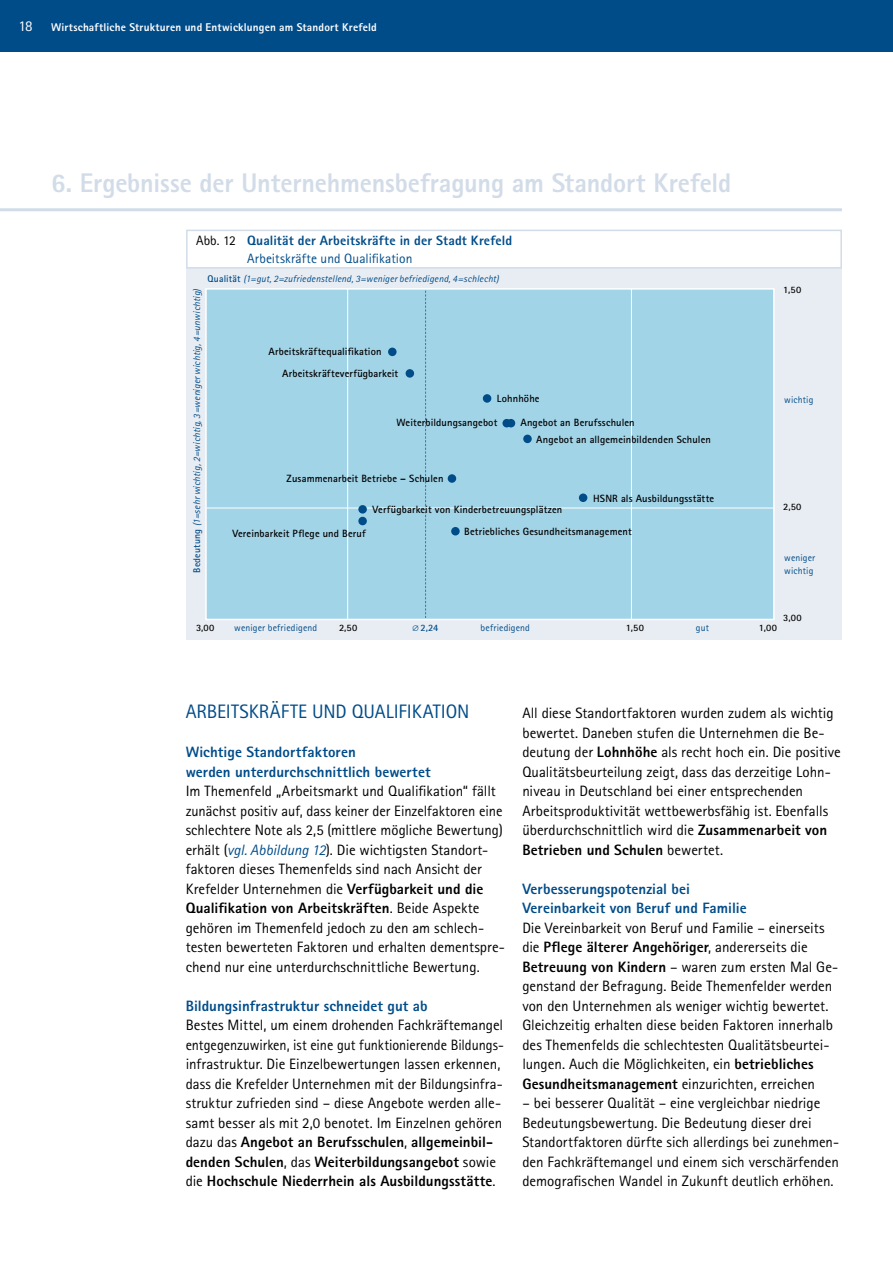
<style>
.page{position:relative;width:893px;height:1263px;background:#fff}
.page>*{position:absolute;margin:0;border:0;box-sizing:border-box;transform-origin:0 0}
.t1{font:800 27px "Rotis Sans Serif Pro";letter-spacing:-.005em;color:#d2dce8}
.t2{font:19.5px "Rotis Sans Serif Pro";letter-spacing:.005em;color:#004c89}
.t3{font:15px/19.5px "Rotis Sans Serif Pro";letter-spacing:-.005em;color:#000}
.t4{font:800 15px/19.5px "Rotis Sans Serif Pro";letter-spacing:.005em;color:#004c89}
.t5{font:800 13.5px/18px "Rotis Sans Serif Pro";letter-spacing:.01em;color:#004c89}
.t6{font:800 11.25px "Rotis Sans Serif Pro";letter-spacing:.015em;color:#fff}
.t7{font:700 10.5px/21.9px "Rotis Sans Serif Pro";letter-spacing:.015em;color:#000}
.t8{font:italic 9.75px "Rotis Sans Serif Pro";letter-spacing:.01em;color:#004c89}
.t9{font:9.75px/13px "Rotis Sans Serif Pro";letter-spacing:.01em;color:#004c89}
.t10{font:700 9.75px "Rotis Sans Serif Pro";letter-spacing:.025em;color:#000}
.t11{font:700 9.75px "Rotis Sans Serif Pro";color:#004c89}
.s1{font-weight:400;font-size:15px}
.s2{font-weight:400;color:#000}
.s3{font-weight:400}
.s4{font-weight:700;font-style:normal}
.s5{font-style:italic;color:#004c89}
.s6{font-weight:800}
</style>
<div class="page">
<div style="left:0;top:0;width:893px;height:51px;background:#004c89"></div>
<hr style="left:0;top:208px;width:842px;height:3px;background:#d2dce8">
<div style="left:186px;top:267px;width:656px;height:372px;background:#e8edf3"></div>
<div style="left:206px;top:289px;width:568px;height:330px;background:#a2d4e8"></div>
<div style="left:205px;top:288px;width:570px;height:332px;border:2px solid #fff"></div>
<svg style="left:425px;top:291px;width:1px;height:327px"></svg>
<hr style="left:631px;top:289px;width:1px;height:330px;background:#fff">
<hr style="left:347px;top:289px;width:1px;height:330px;background:#fff">
<hr style="left:206px;top:508px;width:567px;height:1px;background:#fff">
<div style="left:186px;top:230px;width:656px;height:39px;border:2px solid #d2dce8"></div>
<div style="left:451px;top:527px;width:9px;height:8px;background:#004c89;border-radius:50%"></div>
<div style="left:579px;top:493px;width:8px;height:9px;background:#004c89;border-radius:50%"></div>
<div style="left:523px;top:435px;width:9px;height:8px;background:#004c89;border-radius:50%"></div>
<div style="left:388px;top:348px;width:9px;height:8px;background:#004c89;border-radius:50%"></div>
<div style="left:483px;top:394px;width:8px;height:9px;background:#004c89;border-radius:50%"></div>
<div style="left:502px;top:419px;width:9px;height:8px;background:#004c89;border-radius:50%"></div>
<div style="left:507px;top:419px;width:8px;height:8px;background:#004c89;border-radius:50%"></div>
<div style="left:358px;top:505px;width:9px;height:9px;background:#004c89;border-radius:50%"></div>
<div style="left:406px;top:369px;width:8px;height:9px;background:#004c89;border-radius:50%"></div>
<div style="left:448px;top:474px;width:8px;height:9px;background:#004c89;border-radius:50%"></div>
<div style="left:358px;top:517px;width:9px;height:8px;background:#004c89;border-radius:50%"></div>
<p class="t6" style="left:18px;top:20px;width:360px"><span class="s1">18</span> Wirtschaftliche Strukturen und Entwicklungen am Standort Krefeld</p>
<h1 class="t1" style="left:51px;top:165px;width:682px">6. Ergebnisse der Unternehmensbefragung am Standort Krefeld</h1>
<p class="t5" style="left:247px;top:231px;width:267px;text-indent:-51px"><span class="s2">Abb. 12</span> Qualität der Arbeitskräfte in der Stadt Krefeld<br><span class="s3">Arbeitskräfte und Qualifikation</span></p>
<p class="t8" style="left:208px;top:272px;width:293px"><span class="s4">Qualität</span> (1=gut, 2=zufriedenstellend, 3=weniger befriedigend, 4=schlecht)</p>
<p class="t8" style="left:191px;top:573px;width:285px;rotate:-90deg"><span class="s4">Bedeutung</span> (1=sehr wichtig, 2=wichtig, 3=weniger wichtig, 4=unwichtig)</p>
<p class="t7" style="left:269px;top:340px;width:114px">Arbeitskräftequalifikation</p>
<p class="t7" style="left:282px;top:363px;width:118px">Arbeitskräfteverfügbarkeit</p>
<p class="t7" style="left:396px;top:412px;width:102px">Weiterbildungsangebot</p>
<p class="t7" style="left:497px;top:388px;width:44px">Lohnhöhe</p>
<p class="t7" style="left:520px;top:412px;width:116px">Angebot an Berufsschulen</p>
<p class="t7" style="left:287px;top:467px;width:158px">Zusammenarbeit Betriebe – Schulen</p>
<p class="t7" style="left:536px;top:428px;width:176px">Angebot an allgemeinbildenden Schulen</p>
<p class="t7" style="left:593px;top:487px;width:123px">HSNR als Ausbildungsstätte</p>
<p class="t7" style="left:464px;top:498px;width:169px;text-indent:-92px">Verfügbarkeit von Kinderbetreuungsplätzen<br>Betriebliches Gesundheitsmanagement</p>
<p class="t7" style="left:232px;top:522px;width:135px">Vereinbarkeit Pflege und Beruf</p>
<p class="t10" style="left:783px;top:283px;width:20px">1,50</p>
<p class="t9" style="left:784px;top:393px;width:31px">wichtig</p>
<p class="t10" style="left:783px;top:501px;width:20px">2,50</p>
<p class="t9" style="left:784px;top:551px;width:32px">weniger wichtig</p>
<p class="t10" style="left:783px;top:612px;width:20px">3,00</p>
<p class="t10" style="left:196px;top:622px;width:20px">3,00</p>
<p class="t9" style="left:234px;top:621px;width:84px">weniger befriedigend</p>
<p class="t10" style="left:339px;top:622px;width:20px">2,50</p>
<p class="t9" style="left:696px;top:621px;width:15px">gut</p>
<p class="t10" style="left:759px;top:622px;width:20px">1,00</p>
<p class="t9" style="left:481px;top:621px;width:51px">befriedigend</p>
<p class="t10" style="left:626px;top:622px;width:20px">1,50</p>
<p class="t11" style="left:412px;top:622px;width:28px">∅2,24</p>
<h2 class="t2" style="left:186px;top:700px;width:139px">Arbeitskräfte und</h2>
<h2 class="t2" style="left:352px;top:700px;width:21px">Quali</h2>
<h2 class="t2" style="left:399px;top:700px;width:52px">fikation</h2>
<p class="t4" style="left:186px;top:742px;width:246px">Wichtige Standortfaktoren<br>werden unterdurchschnittlich bewertet</p>
<p class="t3" style="left:186px;top:782px;width:321px">Im Themenfeld „Arbeitsmarkt und Qualifikation“ fällt zunächst positiv auf, dass keiner der Einzelfaktoren eine schlechtere Note als 2,5 (mittlere mögliche Bewertung) erhält (<span class="s5">vgl. Abbildung 12</span>). Die wichtigsten Standort&shy;faktoren dieses Themenfelds sind nach Ansicht der Krefelder Unternehmen die <span class="s6">Verfügbarkeit und die Qualifikation von Arbeitskräften</span>. Beide Aspekte gehören im Themenfeld jedoch zu den am schlech&shy;testen bewerteten Faktoren und erhalten dementspre&shy;chend nur eine unterdurchschnittliche Bewertung.</p>
<p class="t4" style="left:186px;top:996px;width:243px">Bildungsinfrastruktur schneidet gut ab</p>
<p class="t3" style="left:186px;top:1016px;width:320px">Bestes Mittel, um einem drohenden Fachkräftemangel entgegenzuwirken, ist eine gut funktionierende Bildungs&shy;infrastruktur. Die Einzelbewertungen lassen erkennen, dass die Krefelder Unternehmen mit der Bildungsinfra&shy;struktur zufrieden sind – diese Angebote werden alle&shy;samt besser als mit 2,0 benotet. Im Einzelnen gehören dazu das <span class="s6">Angebot an Berufsschulen</span>, <span class="s6">allgemeinbil&shy;denden Schulen</span>, das <span class="s6">Weiterbildungsangebot</span> sowie die <span class="s6">Hochschule Niederrhein als Ausbildungsstätte</span>.</p>
<p class="t3" style="left:522px;top:704px;width:320px">All diese Standortfaktoren wurden zudem als wichtig bewertet. Daneben stufen die Unternehmen die Be&shy;deutung der <span class="s6">Lohnhöhe</span> als recht hoch ein. Die positive Qualitätsbeurteilung zeigt, dass das derzeitige Lohn&shy;niveau in Deutschland bei einer entsprechenden Arbeitsproduktivität wettbewerbsfähig ist. Ebenfalls überdurchschnittlich wird die <span class="s6">Zusammenarbeit von Betrieben und Schulen</span> bewertet.</p>
<p class="t4" style="left:522px;top:879px;width:226px">Verbesserungspotenzial bei<br>Vereinbarkeit von Beruf und Familie</p>
<p class="t3" style="left:522px;top:918px;width:317px">Die Vereinbarkeit von Beruf und Familie – einerseits die <span class="s6">Pflege älterer Angehöriger</span>, andererseits die <span class="s6">Betreuung von Kindern</span> – waren zum ersten Mal Ge&shy;genstand der Befragung. Beide Themenfelder werden von den Unternehmen als weniger wichtig bewertet.<br>Gleichzeitig erhalten diese beiden Faktoren innerhalb des Themenfelds die schlechtesten Qualitätsbeurtei&shy;lungen. Auch die Möglichkeiten, ein <span class="s6">betriebliches Gesundheitsmanagement</span> einzurichten, erreichen</p>
<p class="t3" style="left:522px;top:1094px;width:318px">– bei besserer Qualität – eine vergleichbar niedrige Bedeutungsbewertung. Die Bedeutung dieser drei Standortfaktoren dürfte sich allerdings bei zunehmen&shy;den Fachkräftemangel und einem sich verschärfenden demografischen Wandel in Zukunft deutlich erhöhen.</p>
</div>
